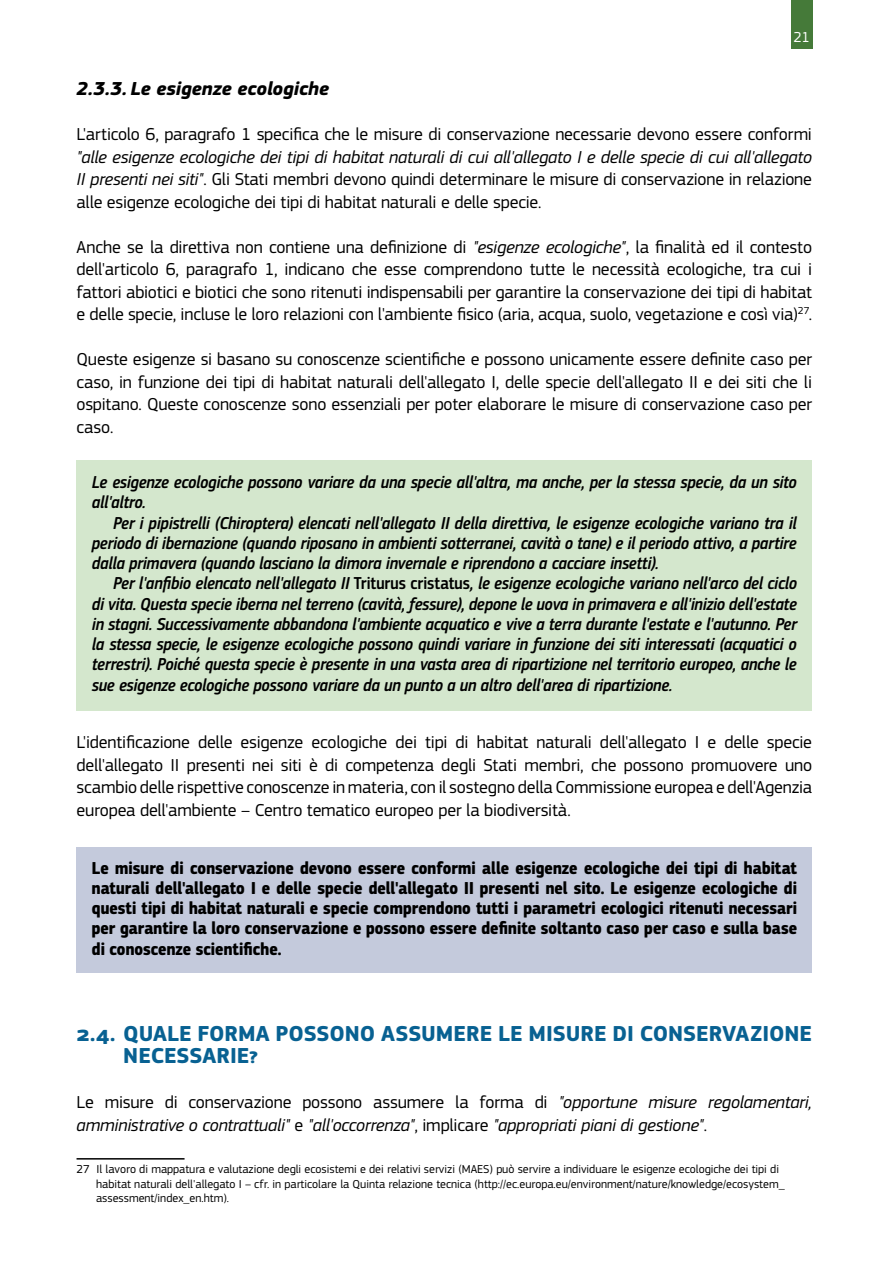
<style>
.page{position:relative;width:893px;height:1263px;background:#fff}
.page>*{position:absolute;margin:0;border:0;box-sizing:border-box;transform-origin:0 0}
.t1{font:700 22.5px/22.5px "EC Square Sans Pro";color:#086192}
.t2{font:italic 700 19.5px "EC Square Sans Pro";letter-spacing:-.01em;color:#000}
.t3{font:18px/22.5px "EC Square Sans Pro";letter-spacing:-.01em;color:#000;text-align:justify}
.t4{font:18px/20.2px "EC Square Sans Cond Pro Medium Itali";color:#000;text-align:justify}
.t5{font:700 18px/20.2px "EC Square Sans Cond Pro";letter-spacing:.005em;color:#000;text-align:justify}
.t6{font:italic 18px/22.5px "EC Square Sans Pro";letter-spacing:-.01em;color:#000}
.t7{font:15px "EC Square Sans Pro";color:#fff}
.t8{font:12px/14.4px "EC Square Sans Pro";color:#000}
.s1{font-style:italic}
.s2{font-family:"EC Square Sans Cond Pro";font-weight:500}
.s3{font-style:normal}
</style>
<div class="page">
<div style="left:791px;top:0;width:21px;height:49px;background:#457a39"></div>
<hr style="left:77px;top:1158px;width:108px;height:1px;background:#000">
<div style="left:77px;top:461px;width:735px;height:250px;background:#d4e7cd"></div>
<div style="left:77px;top:847px;width:735px;height:126px;background:#c4cadc"></div>
<p class="t7" style="left:794px;top:28px;width:18px">21</p>
<p class="t2" style="left:77px;top:77px;width:254px">2.3.3. Le esigenze ecologiche</p>
<p class="t3" style="left:77px;top:123px;width:737px">L'articolo 6, paragrafo 1 specifica che le misure di conservazione necessarie devono essere conformi</p>
<p class="t3" style="left:77px;top:146px;width:737px"><span class="s1">"alle esigenze ecologiche dei tipi di habitat naturali di cui all'allegato I e delle specie di cui all'allegato II presenti nei siti"</span>. Gli Stati membri devono quindi determinare le misure di conservazione in relazione alle esigenze ecologiche dei tipi di habitat naturali e delle specie.</p>
<p class="t3" style="left:77px;top:236px;width:737px">Anche se la direttiva non contiene una definizione di <span class="s1">"esigenze ecologiche"</span>, la finalità ed il contesto dell'articolo 6, paragrafo 1, indicano che esse comprendono tutte le necessità ecologiche, tra cui i fattori abiotici e biotici che sono ritenuti indispensabili per garantire la conservazione dei tipi di habitat e delle specie, incluse le loro relazioni con l'ambiente fisico (aria, acqua, suolo, vegetazione e così via)<sup>27</sup>.</p>
<p class="t3" style="left:77px;top:348px;width:737px">Queste esigenze si basano su conoscenze scientifiche e possono unicamente essere definite caso per caso, in funzione dei tipi di habitat naturali dell'allegato I, delle specie dell'allegato II e dei siti che li ospitano. Queste conoscenze sono essenziali per poter elaborare le misure di conservazione caso per caso.</p>
<p class="t4" style="left:92px;top:472px;width:706px">Le esigenze ecologiche possono variare da una specie all'altra, ma anche, per la stessa specie, da un sito all'altro.</p>
<p class="t4" style="left:92px;top:513px;width:706px;text-indent:21px">Per i pipistrelli (Chiroptera) elencati nell'allegato II della direttiva, le esigenze ecologiche variano tra il periodo di ibernazione (quando riposano in ambienti sotterranei, cavità o tane) e il periodo attivo, a partire dalla primavera (quando lasciano la dimora invernale e riprendono a cacciare insetti).</p>
<p class="t4" style="left:92px;top:574px;width:706px;text-indent:21px">Per l'anfibio elencato nell'allegato II <span class="s2">Triturus cristatus</span>, le esigenze ecologiche variano nell'arco del ciclo di vita. Questa specie iberna nel terreno (cavità, fessure), depone le uova in primavera e all'inizio dell'estate in stagni. Successivamente abbandona l'ambiente acquatico e vive a terra durante l'estate e l'autunno. Per la stessa specie, le esigenze ecologiche possono quindi variare in funzione dei siti interessati (acquatici o terrestri). Poiché questa specie è presente in una vasta area di ripartizione nel territorio europeo, anche le sue esigenze ecologiche possono variare da un punto a un altro dell'area di ripartizione.</p>
<p class="t3" style="left:77px;top:731px;width:737px">L'identificazione delle esigenze ecologiche dei tipi di habitat naturali dell'allegato I e delle specie dell'allegato II presenti nei siti è di competenza degli Stati membri, che possono promuovere uno scambio delle rispettive conoscenze in materia, con il sostegno della Commissione europea e dell'Agenzia europea dell'ambiente – Centro tematico europeo per la biodiversità.</p>
<p class="t5" style="left:92px;top:858px;width:707px">Le misure di conservazione devono essere conformi alle esigenze ecologiche dei tipi di habitat naturali dell'allegato I e delle specie dell'allegato II presenti nel sito. Le esigenze ecologiche di questi tipi di habitat naturali e specie comprendono tutti i parametri ecologici ritenuti necessari per garantire la loro conservazione e possono essere definite soltanto caso per caso e sulla base di conoscenze scientifiche.</p>
<p class="t1" style="left:123px;top:1022px;width:690px;text-indent:-47px">2.4. QUALE FORMA POSSONO ASSUMERE LE MISURE DI CONSERVAZIONE<br>NECESSARIE?</p>
<p class="t6" style="left:77px;top:1091px;width:737px"><span class="s3">Le misure di conservazione possono assumere la forma di</span> "opportune misure regolamentari, amministrative o contrattuali" <span class="s3">e</span> "all'occorrenza"<span class="s3">, implicare</span> "appropriati piani di gestione"<span class="s3">.</span></p>
<p class="t8" style="left:96px;top:1162px;width:690px;text-indent:-20px">27 Il lavoro di mappatura e valutazione degli ecosistemi e dei relativi servizi (MAES) può servire a individuare le esigenze ecologiche dei tipi di habitat naturali dell'allegato I – cfr. in particolare la Quinta relazione tecnica (http://ec.europa.eu/environment/nature/knowledge/ecosystem_ assessment/index_en.htm).</p>
</div>
